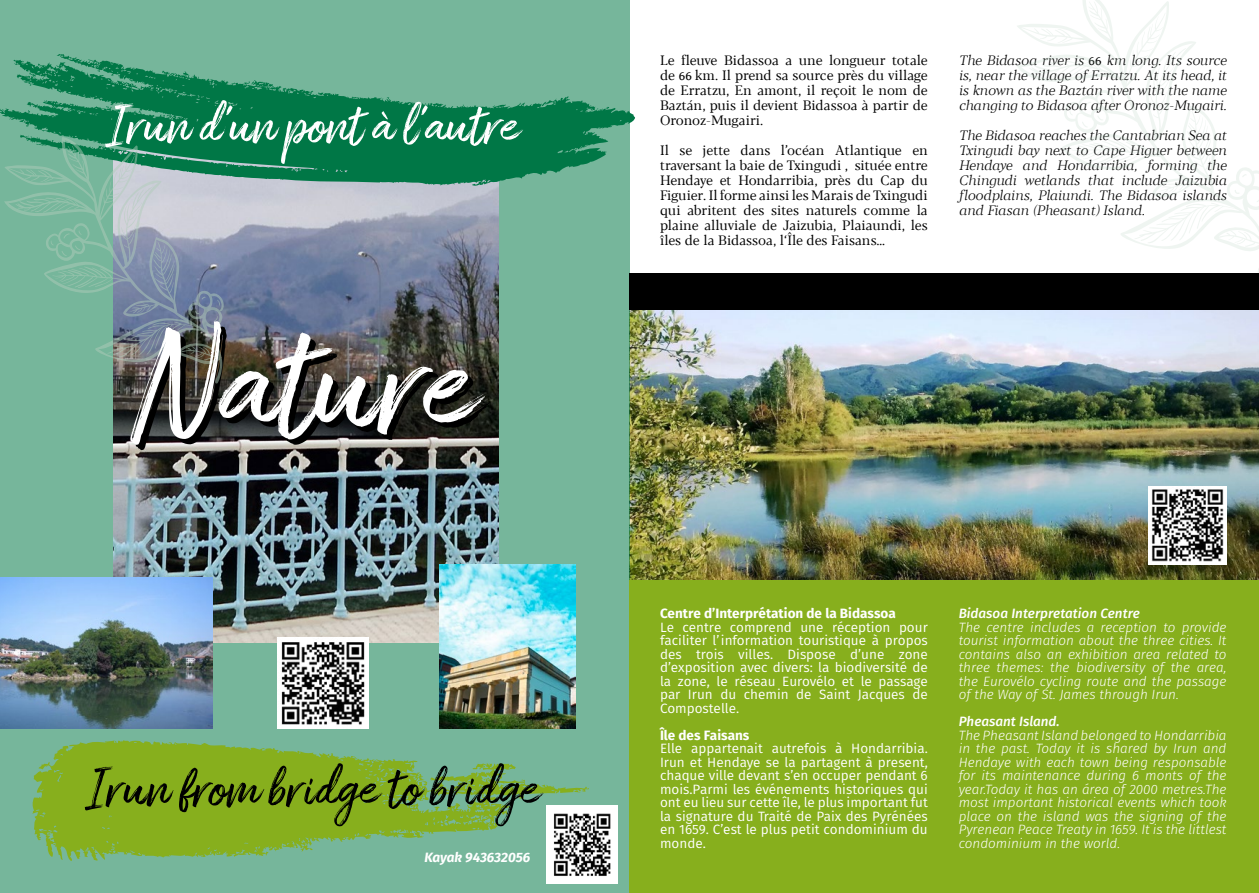
<style>
.page{position:relative;width:1259px;height:893px;background:#fff}
.page>*{position:absolute;margin:0;border:0;box-sizing:border-box;transform-origin:0 0}
.t1{font:147.15px "Amithen";color:#fff}
.t2{font:54px "Amithen";color:#000}
.t3{font:54px "Amithen";color:#fff}
.t4{font:italic 300 13.5px/13.5px "Fira Sans";color:#fff;text-align:justify}
.t5{font:13.5px/13.5px "Fira Sans";color:#fff;text-align:justify}
.t6{font:13.5px/15px "Blacker Text";color:#000;text-align:justify}
.t7{font:italic 300 13.5px/15px "Blacker Text";color:#000;text-align:justify}
.t8{font:700 13.5px "Fira Sans";color:#fff}
.t9{font:italic 500 13.5px "Fira Sans";color:#fff}
.t10{font:italic 700 13.5px "Fira Sans";color:#fff}
.s1{font-family:"Brela"}
.s2{font-family:"Brela";font-weight:400;font-style:normal}
</style>
<div class="page">
<img style="left:629px;top:310px;width:630px;height:271px">
<div style="left:0;top:0;width:629px;height:893px;background:#76b69b"></div>
<img style="left:114px;top:186px;width:384px;height:456px">
<svg style="left:0;top:53px;width:635px;height:133px;fill:#007746"></svg>
<div style="left:629px;top:581px;width:630px;height:312px;background:#87af1d"></div>
<svg style="left:32px;top:740px;width:557px;height:121px;fill:#87af1d"></svg>
<div style="left:629px;top:274px;width:630px;height:36px;background:#000"></div>
<svg style="left:1015px;top:0;width:244px;height:274px"></svg>
<svg style="left:1256px;top:196px;width:3px;height:6px"></svg>
<svg style="left:1234px;top:190px;width:6px;height:5px"></svg>
<svg style="left:1242px;top:174px;width:4px;height:4px"></svg>
<svg style="left:1084px;top:102px;width:7px;height:6px"></svg>
<svg style="left:1069px;top:110px;width:4px;height:6px"></svg>
<svg style="left:1081px;top:121px;width:7px;height:7px"></svg>
<svg style="left:1097px;top:115px;width:6px;height:7px"></svg>
<svg style="left:1101px;top:98px;width:4px;height:5px"></svg>
<img style="left:1148px;top:486px;width:78px;height:78px">
<img style="left:277px;top:637px;width:91px;height:92px">
<img style="left:439px;top:564px;width:136px;height:164px">
<svg style="left:3px;top:137px;width:222px;height:247px"></svg>
<svg style="left:214px;top:316px;width:4px;height:5px"></svg>
<svg style="left:195px;top:310px;width:5px;height:5px"></svg>
<svg style="left:201px;top:297px;width:5px;height:3px"></svg>
<svg style="left:217px;top:300px;width:3px;height:6px"></svg>
<svg style="left:63px;top:233px;width:7px;height:6px"></svg>
<svg style="left:50px;top:240px;width:4px;height:5px"></svg>
<svg style="left:61px;top:251px;width:6px;height:5px"></svg>
<svg style="left:75px;top:245px;width:5px;height:6px"></svg>
<svg style="left:78px;top:230px;width:4px;height:5px"></svg>
<img style="left:0;top:578px;width:212px;height:151px">
<img style="left:547px;top:806px;width:70px;height:78px">
<h2 class="t3" style="left:109px;top:93px;width:412px">Irun d’un pont à l’autre</h2>
<h1 class="t1" style="left:130px;top:294px;width:348px">Nature</h1>
<h2 class="t2" style="left:89px;top:756px;width:453px">Irun from bridge to bridge</h2>
<p class="t10" style="left:424px;top:845px;width:108px">Kayak 943632056</p>
<p class="t6" style="left:660px;top:53px;width:269px">Le fleuve Bidassoa a une longueur totale de <span class="s1">66</span> km. Il prend sa source près du village de Erratzu, En amont, il reçoit le nom de Baztán, puis il devient Bidassoa à partir de Oronoz-Mugairi.</p>
<p class="t6" style="left:660px;top:143px;width:269px">Il se jette dans l’océan Atlantique en traversant la baie de Txingudi , située entre Hendaye et Hondarribia, près du Cap du Figuier. Il forme ainsi les Marais de Txingudi qui abritent des sites naturels comme la plaine alluviale de Jaizubia, Plaiaundi, les îles de la Bidassoa, l‘Île des Faisans…</p>
<p class="t7" style="left:958px;top:53px;width:269px">The Bidasoa river is <span class="s2">66</span> km long. Its source is, near the village of Erratzu. At its head, it is known as the Baztán river with the name changing to Bidasoa after Oronoz-Mugairi.</p>
<p class="t7" style="left:958px;top:128px;width:269px">The Bidasoa reaches the Cantabrian Sea at Txingudi bay next to Cape Higuer between Hendaye and Hondarribia, forming the Chingudi wetlands that include Jaizubia floodplains, Plaiundi. The Bidasoa islands and Fiasan (Pheasant) Island.</p>
<p class="t8" style="left:660px;top:602px;width:237px">Centre d’Interprétation de la Bidassoa</p>
<p class="t5" style="left:660px;top:620px;width:269px">Le centre comprend une réception pour faciliter l’information touristique à propos des trois villes. Dispose d’une zone d’exposition avec divers: la biodiversité de la zone, le réseau Eurovélo et le passage par Irun du chemin de Saint Jacques de Compostelle.</p>
<p class="t8" style="left:660px;top:724px;width:91px">Île des Faisans</p>
<p class="t5" style="left:660px;top:741px;width:269px">Elle appartenait autrefois à Hondarribia.<br>Irun et Hendaye se la partagent à present, chaque ville devant s’en occuper pendant 6 mois.Parmi les événements historiques qui ont eu lieu sur cette île, le plus important fut la signature du Traité de Paix des Pyrénées en 1659. C’est le plus petit condominium du monde.</p>
<p class="t9" style="left:958px;top:603px;width:183px">Bidasoa Interpretation Centre</p>
<p class="t4" style="left:958px;top:620px;width:269px">The centre includes a reception to provide tourist information about the three cities. It contains also an exhibition area related to three themes: the biodiversity of the area, the Eurovélo cycling route and the passage of the Way of St. James through Irun.</p>
<p class="t9" style="left:958px;top:711px;width:103px">Pheasant Island.</p>
<p class="t4" style="left:958px;top:728px;width:269px">The Pheasant Island belonged to Hondarribia in the past. Today it is shared by Irun and Hendaye with each town being responsable for its maintenance during 6 monts of the year.Today it has an área of 2000 metres.The most important historical events which took place on the island was the signing of the Pyrenean Peace Treaty in 1659. It is the littlest condominium in the world.</p>
</div>
